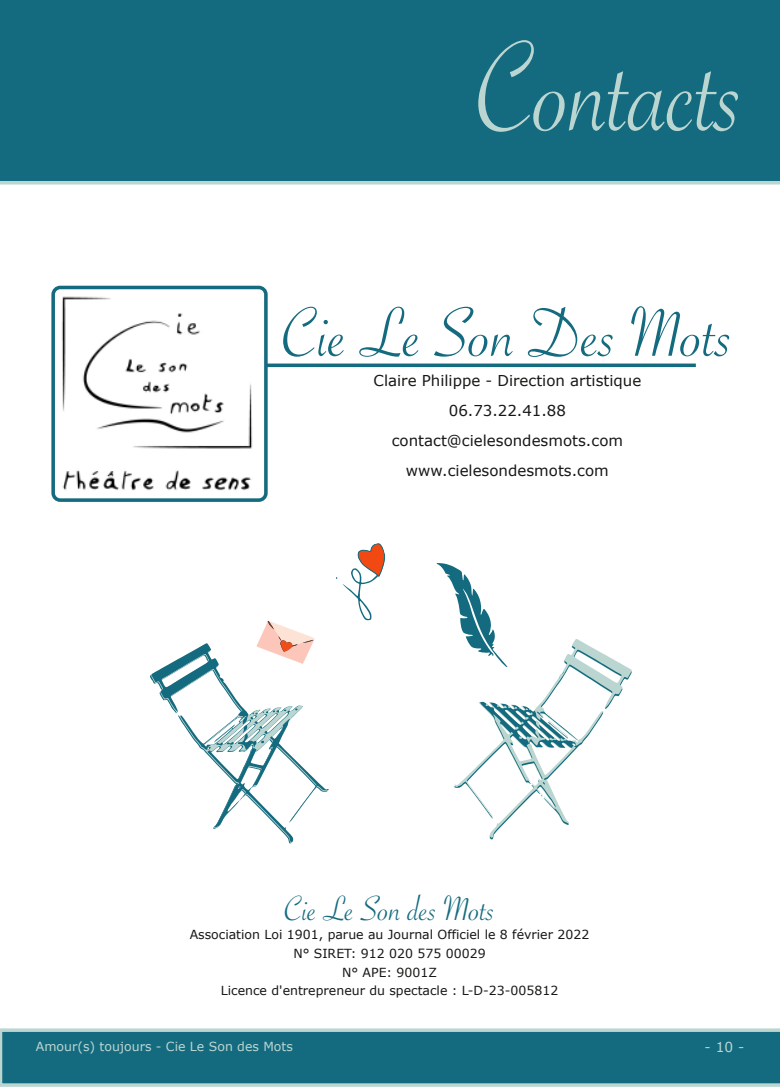
<style>
.page{position:relative;width:780px;height:1088px;background:#fff}
.page>*{position:absolute;margin:0;border:0;box-sizing:border-box;transform-origin:0 0}
.t1{font:137.5px "Savoye Let Plain";letter-spacing:-.01em;color:#bbd6d1;scale:.9 1}
.t2{font:75px "Savoye Let Plain";color:#146b7f}
.t3{font:37.5px "Savoye Let Plain";color:#146b7f}
.t4{font:15px/30px "Verdana";color:#181715;text-align:center}
.t5{font:13.75px "Verdana";color:#bbd6d1}
.t6{font:12.5px/18.8px "Verdana";letter-spacing:.005em;color:#181715;text-align:center}
.t7{font:12.5px "Verdana";color:#bbd6d1}
</style>
<div class="page">
<svg style="left:268px;top:363px;width:427px;height:4px;background:#347f90"></svg>
<img style="left:53px;top:288px;width:213px;height:212px;border-radius:7px">
<div style="left:51px;top:286px;width:217px;height:216px;border:4px solid #146b7f;border-radius:7px"></div>
<svg style="left:151px;top:643px;width:178px;height:199px"></svg>
<svg style="left:454px;top:639px;width:177px;height:199px"></svg>
<svg style="left:436px;top:563px;width:101px;height:105px"></svg>
<svg style="left:251px;top:620px;width:68px;height:53px"></svg>
<svg style="left:336px;top:543px;width:50px;height:78px"></svg>
<div style="left:0;top:0;width:780px;height:185px;background:#146b7f"></div>
<svg style="left:0;top:1028px;width:780px;height:59px;background:#2a798a"></svg>
<h1 class="t1" style="left:476px;top:36px;width:298px">Contacts</h1>
<h2 class="t2" style="left:282px;top:304px;width:452px">Cie Le Son Des Mots</h2>
<p class="t4" style="left:373px;top:365px;width:269px">Claire Philippe - Direction artistique<br>06.73.22.41.88 contact@cielesondesmots.com www.cielesondesmots.com</p>
<h3 class="t3" style="left:284px;top:894px;width:212px">Cie Le Son des Mots</h3>
<p class="t6" style="left:190px;top:925px;width:401px">Association Loi 1901, parue au Journal Officiel le 8 février 2022<br>N° SIRET: 912 020 575 00029<br>N° APE: 9001Z<br>Licence d'entrepreneur du spectacle : L-D-23-005812</p>
<p class="t7" style="left:36px;top:1038px;width:258px">Amour(s) toujours - Cie Le Son des Mots</p>
<p class="t5" style="left:704px;top:1038px;width:41px">-10-</p>
</div>
